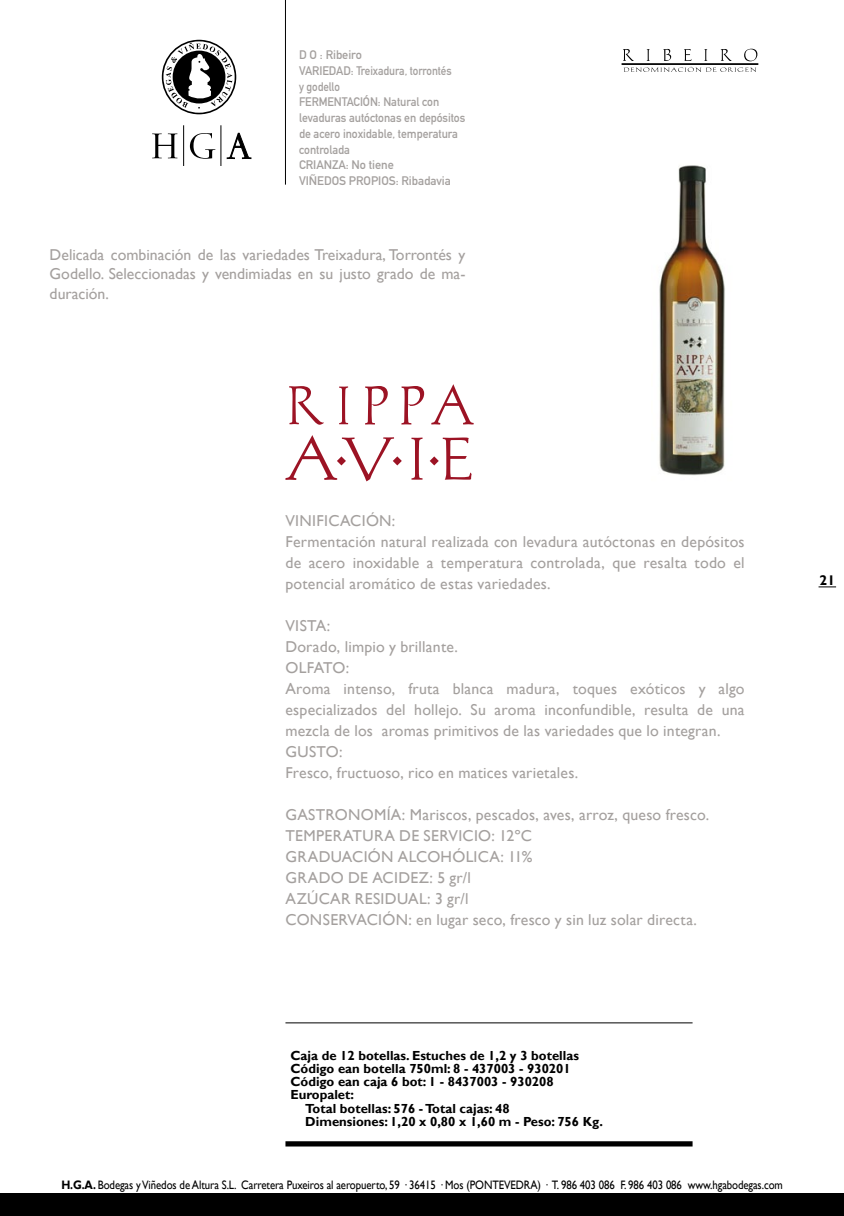
<style>
.page{position:relative;width:844px;height:1216px;background:#fff}
.page>*{position:absolute;margin:0;border:0;box-sizing:border-box;transform-origin:0 0}
.t1{font:15.75px/21px "Gill Sans";letter-spacing:.015em;color:#a4a09e}
.t2{font:700 14px "Gill Sans";color:#000}
.t3{font:700 13.12px "Gill Sans";color:#000}
.t4{font:12.25px/15.8px "DIN Mittelschrift LT Alternate";letter-spacing:-.005em;color:#a4a09e}
.t5{font:12.25px "Gill Sans";letter-spacing:-.005em;color:#000;scale:.88 1}
.s1{font-weight:700}
</style>
<div class="page">
<svg style="left:818px;top:586px;width:17px;height:1px"></svg>
<div style="left:0;top:1193px;width:843px;height:22px;background:#000"></div>
<hr style="left:285px;top:1022px;width:407px;height:1px;background:#000">
<div style="left:285px;top:1141px;width:407px;height:5px;background:#000"></div>
<svg style="left:285px;top:384px;width:188px;height:97px"></svg>
<svg style="left:623px;top:49px;width:10px;height:12px"></svg>
<svg style="left:646px;top:49px;width:3px;height:12px"></svg>
<svg style="left:663px;top:49px;width:8px;height:12px"></svg>
<svg style="left:684px;top:49px;width:7px;height:12px"></svg>
<svg style="left:704px;top:49px;width:3px;height:12px"></svg>
<svg style="left:720px;top:49px;width:11px;height:12px"></svg>
<svg style="left:744px;top:49px;width:13px;height:12px"></svg>
<svg style="left:623px;top:67px;width:133px;height:5px"></svg>
<hr style="left:621px;top:63px;width:137px;height:2px;background:#000">
<svg style="left:190px;top:133px;width:25px;height:26px"></svg>
<svg style="left:152px;top:133px;width:25px;height:25px"></svg>
<svg style="left:227px;top:133px;width:24px;height:26px"></svg>
<svg style="left:162px;top:40px;width:74px;height:74px"></svg>
<hr style="left:183px;top:125px;width:1px;height:41px;background:#000">
<hr style="left:220px;top:125px;width:1px;height:41px;background:#000">
<img style="left:659px;top:165px;width:66px;height:311px">
<hr style="left:285px;top:0;width:1px;height:185px;background:#000">
<p class="t4" style="left:299px;top:47px;width:168px">D O : Ribeiro<br>VARIEDAD: Treixadura, torrontés<br>y godello<br>FERMENTACIÓN: Natural con levaduras autóctonas en depósitos de acero inoxidable, temperatura controlada<br>CRIANZA: No tiene<br>VIÑEDOS PROPIOS: Ribadavia</p>
<p class="t1" style="left:50px;top:245px;width:417px;line-height:19.2px;text-align:justify">Delicada combinación de las variedades Treixadura, Torrontés y Godello. Seleccionadas y vendimiadas en su justo grado de ma&shy;duración.</p>
<p class="t1" style="left:285px;top:510px;width:460px">VINIFICACIÓN:<br>Fermentación natural realizada con levadura autóctonas en depósitos de acero inoxidable a temperatura controlada, que resalta todo el potencial aromático de estas variedades.</p>
<p class="t1" style="left:285px;top:615px;width:460px">VISTA:<br>Dorado, limpio y brillante.<br>OLFATO:<br>Aroma intenso, fruta blanca madura, toques exóticos y algo especializados del hollejo. Su aroma inconfundible, resulta de una mezcla de los aromas primitivos de las variedades que lo integran.<br>GUSTO:<br>Fresco, fructuoso, rico en matices varietales.</p>
<p class="t1" style="left:285px;top:804px;width:425px">GASTRONOMÍA: Mariscos, pescados, aves, arroz, queso fresco.<br>TEMPERATURA DE SERVICIO: 12ºC<br>GRADUACIÓN ALCOHÓLICA: 11%<br>GRADO DE ACIDEZ: 5 gr/l<br>AZÚCAR RESIDUAL: 3 gr/l<br>CONSERVACIÓN: en lugar seco, fresco y sin luz solar directa.</p>
<p class="t2" style="left:819px;top:571px;width:17px">21</p>
<p class="t3" style="left:290px;top:1047px;width:290px">Caja de 12 botellas. Estuches de 1,2 y 3 botellas</p>
<p class="t3" style="left:290px;top:1060px;width:282px">Código ean botella 750ml: 8 - 437003 - 930201</p>
<p class="t3" style="left:290px;top:1073px;width:265px">Código ean caja 6 bot: 1 - 8437003 - 930208</p>
<p class="t3" style="left:290px;top:1087px;width:65px">Europalet:</p>
<p class="t3" style="left:305px;top:1100px;width:206px">Total botellas: 576 - Total cajas: 48</p>
<p class="t3" style="left:305px;top:1113px;width:299px">Dimensiones: 1,20 x 0,80 x 1,60 m - Peso: 756 Kg.</p>
<p class="t5" style="left:61px;top:1177px;width:821px"><span class="s1">H.G.A.</span> Bodegas y Viñedos de Altura S.L. Carretera Puxeiros al aeropuerto, 59 · 36415 · Mos (PONTEVEDRA) · T. 986 403 086 F. 986 403 086 www.hgabodegas.com</p>
</div>
